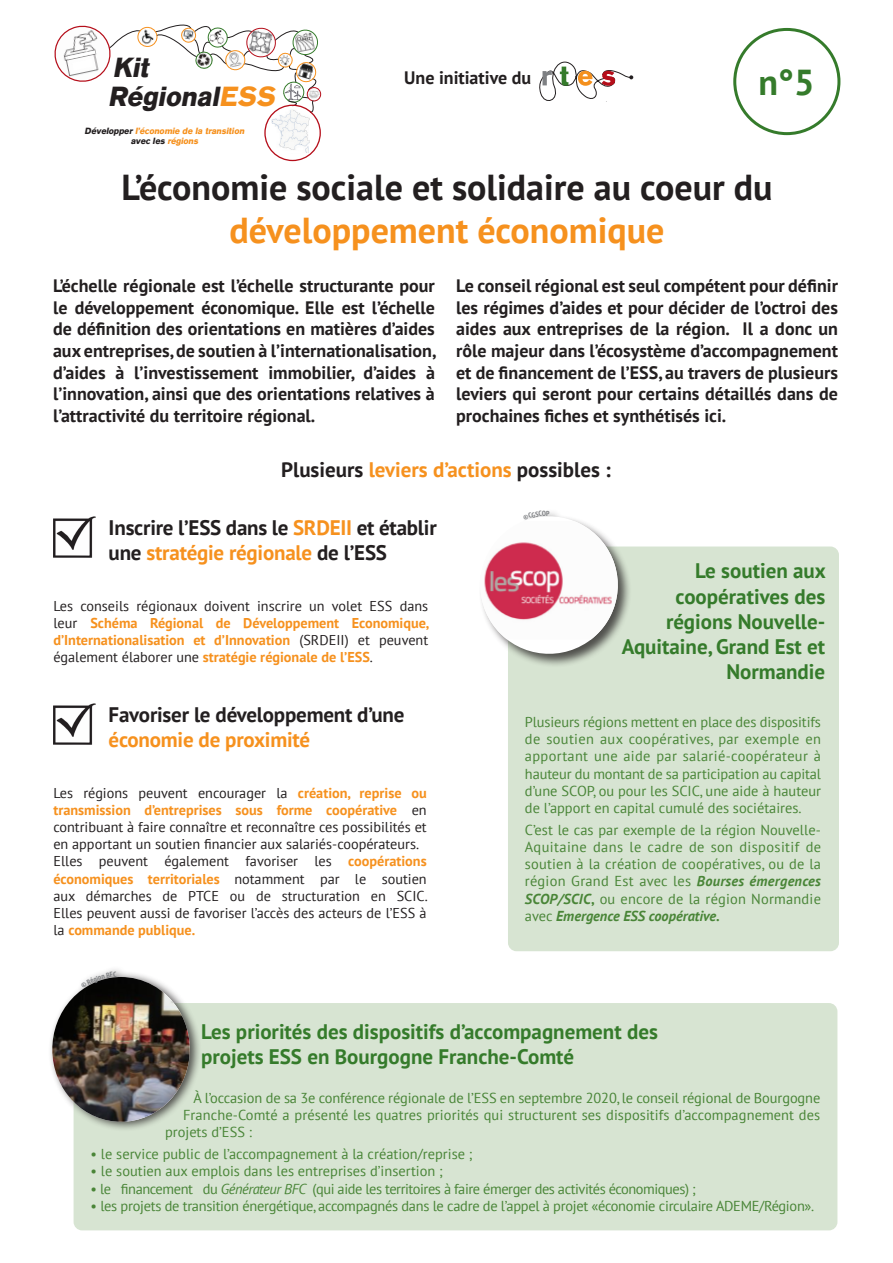
<style>
.page{position:relative;width:893px;height:1263px;background:#fff}
.page>*{position:absolute;margin:0;border:0;box-sizing:border-box;transform-origin:0 0}
.t1{font:700 36px/43.2px "PT Sans";color:#231f20;text-align:center}
.t2{font:700 36px "PT Sans";color:#357b2b}
.t3{font:italic 700 27.45px/28.8px "AG Old Face";color:#231f20}
.Texte_courant{font:700 21px/25.2px "PT Sans";color:#357b2b;text-align:right}
.t4{font:700 21px/25.2px "PT Sans";letter-spacing:-.01em;color:#231f20}
.t5{font:700 18px/21.6px "PT Sans";color:#231f20;text-align:justify}
.Texte_courant-2{font:14.4px/17.2px "PT Sans";color:#498537;text-align:justify}
.Texte_courant-3{font:14.4px "PT Sans";letter-spacing:-.02em;color:#498537}
.Texte_courant-4{font:14.4px "PT Sans";letter-spacing:-.03em;color:#498537}
.t6{font:14.25px/17.1px "PT Sans";color:#231f20;text-align:justify}
.t7{font:700 14.25px/17.1px "PT Sans";color:#f6911e;text-align:justify}
.t8{font:italic 700 9px/10.2px "AG Old Face";color:#f6911e;text-align:center}
.s1{color:#f6911e}
.s2{color:#231f20}
.s3{font-weight:400;color:#231f20}
.s4{font-weight:700;color:#f6911e}
.s5{font-weight:700;font-style:italic}
.s6{font-weight:700}
.s7{font-style:italic}
</style>
<div class="page">
<div style="left:733px;top:28px;width:107px;height:107px;border:3px solid #357b2b;border-radius:50%"></div>
<svg style="left:540px;top:62px;width:93px;height:39px"></svg>
<div style="left:508px;top:546px;width:331px;height:405px;background:#d7e4d2;border-radius:9px"></div>
<div style="left:478px;top:509px;width:154px;height:159px;background:#231f20;opacity:.75"></div>
<div style="left:307px;top:87px;width:14px;height:14px;border:1px solid #b50e1a;border-radius:50%"></div>
<svg style="left:54px;top:24px;width:265px;height:90px"></svg>
<img style="left:272px;top:110px;width:38px;height:43px">
<div style="left:264px;top:105px;width:57px;height:56px;border:1px solid #b50e1a;border-radius:50%"></div>
<svg style="left:288px;top:150px;width:14px;height:2px"></svg>
<img style="left:53px;top:516px;width:43px;height:42px">
<img style="left:53px;top:703px;width:43px;height:42px">
<div style="left:74px;top:1003px;width:763px;height:227px;background:#d7e4d2;border-radius:9px"></div>
<div style="left:48px;top:965px;width:154px;height:167px;background:#231f20;opacity:.75"></div>
<svg style="left:478px;top:509px;width:149px;height:154px"></svg>
<img style="left:48px;top:967px;width:151px;height:165px">
<p class="t3" style="left:108px;top:53px;width:174px">Kit<br>Régional<span class="s1">ESS</span></p>
<p class="t8" style="left:85px;top:125px;width:163px"><span class="s2">Développer</span> l’économie de la transition <span class="s2">avec les</span> régions</p>
<p class="t5" style="left:404px;top:66px;width:129px">Une initiative du</p>
<p class="t2" style="left:759px;top:58px;width:57px">n°5</p>
<p class="t1" style="left:121px;top:165px;width:653px">L’économie sociale et solidaire au coeur du <span class="s1">développement économique</span></p>
<p class="t5" style="left:53px;top:275px;width:385px">L’échelle régionale est l’échelle structurante pour le développement économique. Elle est l’échelle de définition des orientations en matières d’aides aux entreprises, de soutien à l’internationalisation, d’aides à l’investissement immobilier, d’aides à l’innovation, ainsi que des orientations relatives à l’attractivité du territoire régional.</p>
<p class="t5" style="left:456px;top:275px;width:383px">Le conseil régional est seul compétent pour définir les régimes d’aides et pour décider de l’octroi des aides aux entreprises de la région. Il a donc un rôle majeur dans l’écosystème d’accompagnement et de financement de l’ESS, au travers de plusieurs leviers qui seront pour certains détaillés dans de prochaines fiches et synthétisés ici.</p>
<p class="t4" style="left:281px;top:456px;width:331px">Plusieurs <span class="s1">leviers d’actions</span> possibles :</p>
<p class="t4" style="left:109px;top:514px;width:330px">Inscrire l’ESS dans le <span class="s1">SRDEII</span> et établir une <span class="s1">stratégie régionale</span> de l’ESS</p>
<p class="t7" style="left:53px;top:597px;width:377px"><span class="s3">Les conseils régionaux doivent inscrire un volet ESS dans leur</span> Schéma Régional de Développement Economique, d’Internationalisation et d’Innovation <span class="s3">(SRDEII) et peuvent également élaborer une</span> stratégie régionale de l’ESS<span class="s3">.</span></p>
<p class="t4" style="left:109px;top:701px;width:297px">Favoriser le développement d’une <span class="s1">économie de proximité</span></p>
<p class="t6" style="left:53px;top:784px;width:375px">Les régions peuvent encourager la <span class="s4">création, reprise ou transmission d’entreprises sous forme coopérative</span> en contribuant à faire connaître et reconnaître ces possibilités et en apportant un soutien financier aux salariés-coopérateurs.</p>
<p class="t6" style="left:53px;top:852px;width:376px">Elles peuvent également favoriser les <span class="s4">coopérations économiques territoriales</span> notamment par le soutien aux démarches de PTCE ou de structuration en SCIC.<br>Elles peuvent aussi de favoriser l’accès des acteurs de l’ESS à la <span class="s4">commande publique.</span></p>
<p class="Texte_courant" style="left:622px;top:558px;width:206px">Le soutien aux coopératives des régions Nouvelle-<br>Aquitaine, Grand Est et<br>Normandie</p>
<p class="Texte_courant-2" style="left:525px;top:713px;width:298px">Plusieurs régions mettent en place des dispositifs de soutien aux coopératives, par exemple en apportant une aide par salarié-coopérateur à hauteur du montant de sa participation au capital d’une SCOP, ou pour les SCIC, une aide à hauteur de l’apport en capital cumulé des sociétaires.</p>
<p class="Texte_courant-2" style="left:525px;top:821px;width:298px">C’est le cas par exemple de la région Nouvelle-Aquitaine dans le cadre de son dispositif de soutien à la création de coopératives, ou de la région Grand Est avec les <span class="s5">Bourses émergences SCOP/SCIC</span><span class="s6">,</span> ou encore de la région Normandie avec <span class="s5">Emergence ESS coopérative</span><span class="s6">.</span></p>
<p class="Texte_courant" style="left:201px;top:1019px;width:458px;text-align:left">Les priorités des dispositifs d’accompagnement des projets ESS en Bourgogne Franche-Comté</p>
<p class="Texte_courant-2" style="left:194px;top:1089px;width:628px">À l’occasion de sa 3e conférence régionale de l’ESS en septembre 2020, le conseil régional de Bourgogne</p>
<p class="Texte_courant-2" style="left:183px;top:1106px;width:639px">Franche-Comté a présenté les quatres priorités qui structurent ses dispositifs d’accompagnement des</p>
<p class="Texte_courant-2" style="left:165px;top:1123px;width:88px">projets d’ESS :</p>
<p class="Texte_courant-2" style="left:91px;top:1145px;width:383px">• le service public de l’accompagnement à la création/reprise ;</p>
<p class="Texte_courant-2" style="left:91px;top:1162px;width:354px">• le soutien aux emplois dans les entreprises d’insertion ;</p>
<p class="Texte_courant-4" style="left:91px;top:1179px;width:607px">• le financement du <span class="s7">Générateur BFC</span> (qui aide les territoires à faire émerger des activités économiques) ;</p>
<p class="Texte_courant-3" style="left:91px;top:1196px;width:725px">• les projets de transition énergétique, accompagnés dans le cadre de l’appel à projet «économie circulaire ADEME/Région».</p>
</div>
